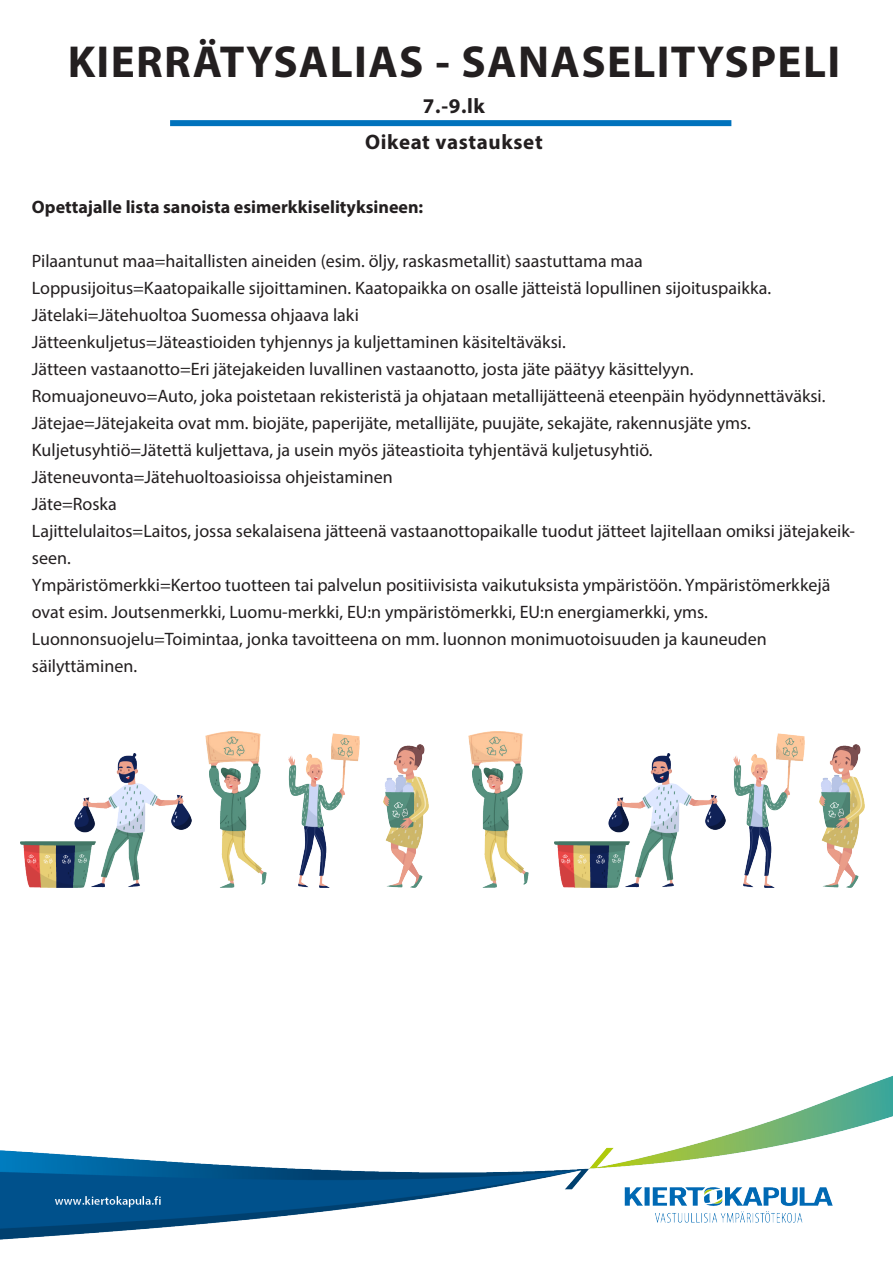
<style>
.page{position:relative;width:893px;height:1263px;background:#fff}
.page>*{position:absolute;margin:0;border:0;box-sizing:border-box;transform-origin:0 0}
.t1{font:700 45px "Myriad Pro";letter-spacing:.03em;color:#231f20}
.t2{font:700 21px "Myriad Pro";letter-spacing:.03em;color:#231f20}
.t3{font:18px/27px "Myriad Pro";color:#231f20}
.t4{font:700 18px "Myriad Pro";color:#231f20}
</style>
<div class="page">
<div style="left:170px;top:120px;width:561px;height:6px;background:#0072bc"></div>
<img style="left:0;top:1075px;width:893px;height:165px">
<img style="left:819px;top:744px;width:45px;height:143px">
<img style="left:554px;top:754px;width:171px;height:133px">
<img style="left:468px;top:731px;width:61px;height:156px">
<img style="left:206px;top:731px;width:61px;height:156px">
<img style="left:20px;top:754px;width:172px;height:133px">
<img style="left:288px;top:733px;width:72px;height:154px">
<img style="left:733px;top:733px;width:72px;height:154px">
<img style="left:384px;top:744px;width:45px;height:143px">
<p class="t1" style="left:68px;top:33px;width:774px">KIERRÄTYSALIAS - SANASELITYSPELI</p>
<p class="t2" style="left:423px;top:93px;width:63px">7.-9.lk</p>
<p class="t2" style="left:365px;top:129px;width:179px">Oikeat vastaukset</p>
<p class="t4" style="left:32px;top:196px;width:393px">Opettajalle lista sanoista esimerkkiselityksineen:</p>
<p class="t3" style="left:32px;top:248px;width:612px">Pilaantunut maa=haitallisten aineiden (esim. öljy, raskasmetallit) saastuttama maa</p>
<p class="t3" style="left:32px;top:275px;width:741px">Loppusijoitus=Kaatopaikalle sijoittaminen. Kaatopaikka on osalle jätteistä lopullinen sijoituspaikka.</p>
<p class="t3" style="left:32px;top:302px;width:329px">Jätelaki=Jätehuoltoa Suomessa ohjaava laki</p>
<p class="t3" style="left:32px;top:329px;width:535px">Jätteenkuljetus=Jäteastioiden tyhjennys ja kuljettaminen käsiteltäväksi.</p>
<p class="t3" style="left:32px;top:356px;width:663px">Jätteen vastaanotto=Eri jätejakeiden luvallinen vastaanotto, josta jäte päätyy käsittelyyn.</p>
<p class="t3" style="left:32px;top:383px;width:795px">Romuajoneuvo=Auto, joka poistetaan rekisteristä ja ohjataan metallijätteenä eteenpäin hyödynnettäväksi.</p>
<p class="t3" style="left:32px;top:410px;width:720px">Jätejae=Jätejakeita ovat mm. biojäte, paperijäte, metallijäte, puujäte, sekajäte, rakennusjäte yms.</p>
<p class="t3" style="left:32px;top:437px;width:622px">Kuljetusyhtiö=Jätettä kuljettava, ja usein myös jäteastioita tyhjentävä kuljetusyhtiö.</p>
<p class="t3" style="left:32px;top:464px;width:362px">Jäteneuvonta=Jätehuoltoasioissa ohjeistaminen</p>
<p class="t3" style="left:32px;top:491px;width:87px">Jäte=Roska</p>
<p class="t3" style="left:32px;top:518px;width:825px">Lajittelulaitos=Laitos, jossa sekalaisena jätteenä vastaanottopaikalle tuodut jätteet lajitellaan omiksi jätejakeik&shy;seen.</p>
<p class="t3" style="left:32px;top:572px;width:800px">Ympäristömerkki=Kertoo tuotteen tai palvelun positiivisista vaikutuksista ympäristöön. Ympäristömerkkejä ovat esim. Joutsenmerkki, Luomu-merkki, EU:n ympäristömerkki, EU:n energiamerkki, yms.</p>
<p class="t3" style="left:32px;top:626px;width:736px">Luonnonsuojelu=Toimintaa, jonka tavoitteena on mm. luonnon monimuotoisuuden ja kauneuden</p>
<p class="t3" style="left:32px;top:653px;width:107px">säilyttäminen.</p>
</div>
